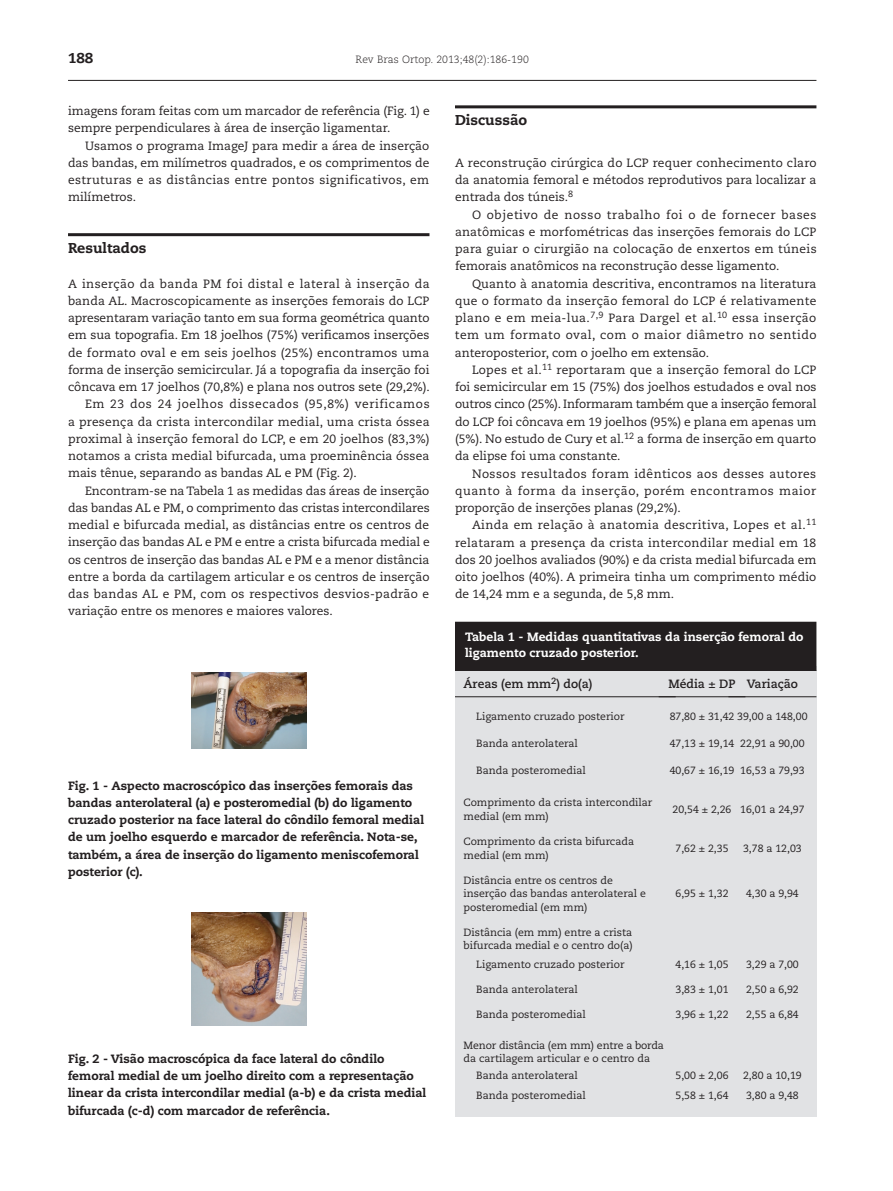
<style>
.page{position:relative;width:893px;height:1191px;background:#fff}
.page>*{position:absolute;margin:0;border:0;box-sizing:border-box;transform-origin:0 0}
.t1{font:800 14.25px "Caecilia LT Std";color:#231f20}
.t2{font:12px/17.2px "Caecilia LT Std";color:#231f20;text-align:justify}
.t3{font:800 12px/17.2px "Caecilia LT Std";color:#231f20}
.t4{font:800 12px/15.8px "Caecilia LT Std";color:#fff}
.t5{font:12px "Caecilia LT Std";letter-spacing:.02em;color:#231f20}
.t6{font:12px "Caecilia LT Std";letter-spacing:.035em;color:#231f20}
.t7{font:12px "Caecilia LT Std";letter-spacing:.025em;color:#231f20}
.t8{font:12px "Caecilia LT Std";letter-spacing:.03em;color:#231f20}
.t9{font:12px "Caecilia LT Std";letter-spacing:.05em;color:#231f20}
.t10{font:700 12px "Caecilia LT Std";color:#231f20}
.t11{font:10.5px/13.5px "Caecilia LT Std";color:#231f20}
.t12{font:300 10.5px "Caecilia LT Std";color:#231f20}
</style>
<div class="page">
<hr style="left:68px;top:80px;width:748px;height:1px;background:#231f20">
<hr style="left:68px;top:233px;width:361px;height:3px;background:#231f20">
<hr style="left:455px;top:105px;width:361px;height:3px;background:#231f20">
<img style="left:191px;top:672px;width:115px;height:77px">
<img style="left:191px;top:912px;width:115px;height:113px">
<div style="left:455px;top:666px;width:361px;height:450px;background:#e1e2e4"></div>
<hr style="left:455px;top:670px;width:221px;height:1px;background:#231f20">
<hr style="left:455px;top:696px;width:221px;height:1px;background:#231f20">
<hr style="left:659px;top:670px;width:86px;height:1px;background:#231f20">
<hr style="left:659px;top:696px;width:86px;height:1px;background:#231f20">
<hr style="left:728px;top:670px;width:88px;height:1px;background:#231f20">
<hr style="left:728px;top:696px;width:88px;height:1px;background:#231f20">
<div style="left:456px;top:622px;width:360px;height:47px;background:#231f20"></div>
<div style="left:455px;top:621px;width:361px;height:49px;border:2px solid #231f20"></div>
<p class="t1" style="left:68px;top:49px;width:27px">188</p>
<p class="t12" style="left:356px;top:53px;width:175px">Rev Bras Ortop. 2013;48(2):186-190</p>
<p class="t2" style="left:68px;top:103px;width:363px">imagens foram feitas com um marcador de referência (Fig. 1) e sempre perpendiculares à área de inserção ligamentar.</p>
<p class="t2" style="left:68px;top:137px;width:363px;text-indent:17px">Usamos o programa ImageJ para medir a área de inserção das bandas, em milímetros quadrados, e os comprimentos de estruturas e as distâncias entre pontos significativos, em milímetros.</p>
<p class="t1" style="left:455px;top:112px;width:74px">Discussão</p>
<p class="t2" style="left:455px;top:154px;width:363px">A reconstrução cirúrgica do LCP requer conhecimento claro da anatomia femoral e métodos reprodutivos para localizar a entrada dos túneis.<sup>8</sup></p>
<p class="t2" style="left:455px;top:206px;width:363px;text-indent:17px">O objetivo de nosso trabalho foi o de fornecer bases anatômicas e morfométricas das inserções femorais do LCP para guiar o cirurgião na colocação de enxertos em túneis femorais anatômicos na reconstrução desse ligamento.</p>
<p class="t2" style="left:455px;top:275px;width:363px;text-indent:17px">Quanto à anatomia descritiva, encontramos na literatura que o formato da inserção femoral do LCP é relativamente plano e em meia-lua.<sup>7,9</sup> Para Dargel et al.<sup>10</sup> essa inserção tem um formato oval, com o maior diâmetro no sentido anteroposterior, com o joelho em extensão.</p>
<p class="t2" style="left:455px;top:361px;width:363px;text-indent:17px">Lopes et al.<sup>11</sup> reportaram que a inserção femoral do LCP foi semicircular em 15 (75%) dos joelhos estudados e oval nos outros cinco (25%). Informaram também que a inserção femoral do LCP foi côncava em 19 joelhos (95%) e plana em apenas um (5%). No estudo de Cury et al.<sup>12</sup> a forma de inserção em quarto da elipse foi uma constante.</p>
<p class="t2" style="left:455px;top:465px;width:363px;text-indent:17px">Nossos resultados foram idênticos aos desses autores quanto à forma da inserção, porém encontramos maior proporção de inserções planas (29,2%).</p>
<p class="t2" style="left:455px;top:517px;width:363px;text-indent:17px">Ainda em relação à anatomia descritiva, Lopes et al.<sup>11 </sup>relataram a presença da crista intercondilar medial em 18 dos 20 joelhos avaliados (90%) e da crista medial bifurcada em oito joelhos (40%). A primeira tinha um comprimento médio de 14,24 mm e a segunda, de 5,8 mm.</p>
<p class="t1" style="left:68px;top:239px;width:80px">Resultados</p>
<p class="t6" style="left:68px;top:276px;width:363px">A inserção da banda PM foi distal e lateral à inserção da</p>
<p class="t2" style="left:68px;top:292px;width:363px">banda AL. Macroscopicamente as inserções femorais do LCP</p>
<p class="t2" style="left:68px;top:310px;width:363px">apresentaram variação tanto em sua forma geométrica quanto</p>
<p class="t2" style="left:68px;top:327px;width:363px">em sua topografia. Em 18 joelhos (75%) verificamos inserções</p>
<p class="t7" style="left:68px;top:345px;width:363px">de formato oval e em seis joelhos (25%) encontramos uma</p>
<p class="t2" style="left:68px;top:361px;width:363px">forma de inserção semicircular. Já a topografia da inserção foi</p>
<p class="t2" style="left:68px;top:379px;width:363px">côncava em 17 joelhos (70,8%) e plana nos outros sete (29,2%).</p>
<p class="t9" style="left:85px;top:397px;width:346px">Em 23 dos 24 joelhos dissecados (95,8%) verificamos</p>
<p class="t5" style="left:68px;top:414px;width:363px">a presença da crista intercondilar medial, uma crista óssea</p>
<p class="t2" style="left:68px;top:430px;width:363px">proximal à inserção femoral do LCP, e em 20 joelhos (83,3%)</p>
<p class="t2" style="left:68px;top:447px;width:363px">notamos a crista medial bifurcada, uma proeminência óssea</p>
<p class="t2" style="left:68px;top:465px;width:290px">mais tênue, separando as bandas AL e PM (Fig. 2).</p>
<p class="t2" style="left:85px;top:482px;width:346px">Encontram-se na Tabela 1 as medidas das áreas de inserção</p>
<p class="t2" style="left:68px;top:499px;width:363px">das bandas AL e PM, o comprimento das cristas intercondilares</p>
<p class="t2" style="left:68px;top:516px;width:363px">medial e bifurcada medial, as distâncias entre os centros de</p>
<p class="t2" style="left:68px;top:534px;width:363px">inserção das bandas AL e PM e entre a crista bifurcada medial e</p>
<p class="t2" style="left:68px;top:551px;width:363px">os centros de inserção das bandas AL e PM e a menor distância</p>
<p class="t2" style="left:68px;top:568px;width:363px">entre a borda da cartilagem articular e os centros de inserção</p>
<p class="t8" style="left:68px;top:587px;width:363px">das bandas AL e PM, com os respectivos desvios-padrão e</p>
<p class="t2" style="left:68px;top:603px;width:266px">variação entre os menores e maiores valores.</p>
<p class="t3" style="left:68px;top:777px;width:358px">Fig. 1 - Aspecto macroscópico das inserções femorais das bandas anterolateral (a) e posteromedial (b) do ligamento cruzado posterior na face lateral do côndilo femoral medial de um joelho esquerdo e marcador de referência. Nota-se, também, a área de inserção do ligamento meniscofemoral posterior (c).</p>
<p class="t3" style="left:68px;top:1050px;width:360px">Fig. 2 - Visão macroscópica da face lateral do côndilo femoral medial de um joelho direito com a representação linear da crista intercondilar medial (a-b) e da crista medial bifurcada (c-d) com marcador de referência.</p>
<p class="t4" style="left:465px;top:629px;width:340px">Tabela 1 - Medidas quantitativas da inserção femoral do ligamento cruzado posterior.</p>
<p class="t10" style="left:463px;top:676px;width:130px">Áreas (em mm<sup>2</sup>) do(a)</p>
<p class="t10" style="left:668px;top:676px;width:131px">Média ± DP Variação</p>
<p class="t11" style="left:476px;top:710px;width:150px">Ligamento cruzado posterior</p>
<p class="t11" style="left:670px;top:710px;width:139px">87,80 ± 31,42 39,00 a 148,00</p>
<p class="t11" style="left:476px;top:737px;width:103px">Banda anterolateral</p>
<p class="t11" style="left:670px;top:737px;width:136px">47,13 ± 19,14 22,91 a 90,00</p>
<p class="t11" style="left:476px;top:763px;width:111px">Banda posteromedial</p>
<p class="t11" style="left:670px;top:763px;width:136px">40,67 ± 16,19 16,53 a 79,93</p>
<p class="t11" style="left:463px;top:796px;width:190px">Comprimento da crista intercondilar medial (em mm)</p>
<p class="t11" style="left:673px;top:802px;width:133px">20,54 ± 2,26 16,01 a 24,97</p>
<p class="t11" style="left:463px;top:835px;width:172px">Comprimento da crista bifurcada medial (em mm)</p>
<p class="t11" style="left:675px;top:841px;width:55px">7,62 ± 2,35</p>
<p class="t11" style="left:743px;top:841px;width:60px">3,78 a 12,03</p>
<p class="t11" style="left:463px;top:873px;width:184px">Distância entre os centros de inserção das bandas anterolateral e posteromedial (em mm)</p>
<p class="t11" style="left:675px;top:887px;width:55px">6,95 ± 1,32</p>
<p class="t11" style="left:746px;top:887px;width:54px">4,30 a 9,94</p>
<p class="t11" style="left:463px;top:925px;width:171px">Distância (em mm) entre a crista bifurcada medial e o centro do(a)</p>
<p class="t11" style="left:476px;top:958px;width:150px">Ligamento cruzado posterior</p>
<p class="t11" style="left:675px;top:958px;width:55px">4,16 ± 1,05</p>
<p class="t11" style="left:746px;top:958px;width:54px">3,29 a 7,00</p>
<p class="t11" style="left:476px;top:982px;width:103px">Banda anterolateral</p>
<p class="t11" style="left:675px;top:982px;width:55px">3,83 ± 1,01</p>
<p class="t11" style="left:746px;top:982px;width:54px">2,50 a 6,92</p>
<p class="t11" style="left:476px;top:1007px;width:111px">Banda posteromedial</p>
<p class="t11" style="left:675px;top:1007px;width:55px">3,96 ± 1,22</p>
<p class="t11" style="left:746px;top:1007px;width:54px">2,55 a 6,84</p>
<p class="t11" style="left:463px;top:1038px;width:202px">Menor distância (em mm) entre a borda da cartilagem articular e o centro da</p>
<p class="t11" style="left:476px;top:1068px;width:103px">Banda anterolateral</p>
<p class="t11" style="left:675px;top:1068px;width:55px">5,00 ± 2,06</p>
<p class="t11" style="left:743px;top:1068px;width:60px">2,80 a 10,19</p>
<p class="t11" style="left:476px;top:1088px;width:111px">Banda posteromedial</p>
<p class="t11" style="left:675px;top:1088px;width:55px">5,58 ± 1,64</p>
<p class="t11" style="left:746px;top:1088px;width:54px">3,80 a 9,48</p>
</div>
